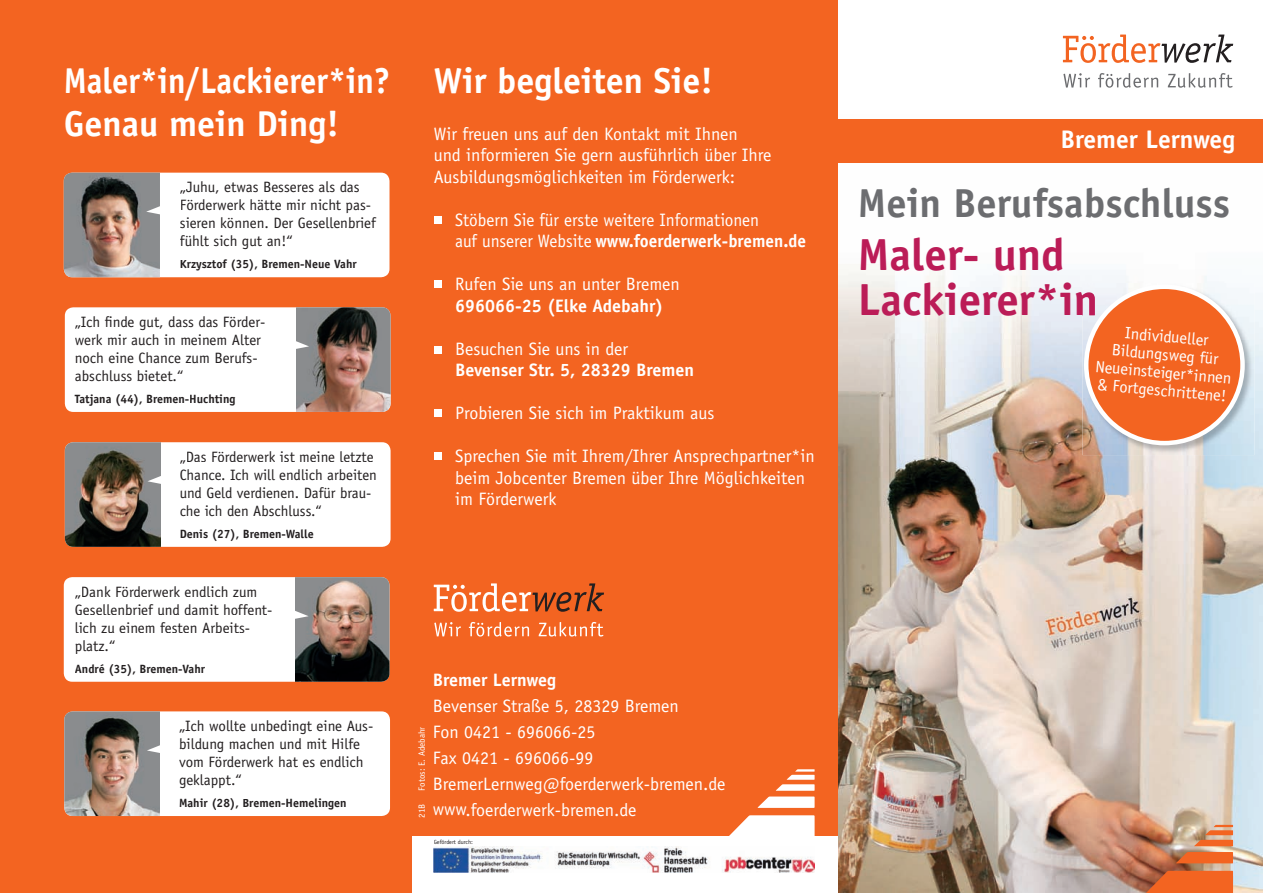
<style>
.page{position:relative;width:1263px;height:893px;background:#fff}
.page>*{position:absolute;margin:0;border:0;box-sizing:border-box;transform-origin:0 0}
.t1{font:700 45px/45px "Officina Sans";color:#bb1c57}
.t2{font:700 40.5px "Officina Sans";color:#6c6d70}
.t3{font:700 36px/43.2px "Officina Sans";color:#fff;scale:.91 1}
.t4{font:700 36px "Officina Sans";color:#fff}
.t5{font:700 25.5px "Officina Sans";color:#fff}
.t6{font:18px/21.6px "Officina Sans";color:#fff}
.t7{font:18px/21.6px "Officina Sans";color:#fff;scale:.96 1}
.t8{font:700 18px "Officina Sans";color:#fff}
.t9{font:16.5px/18px "Officina Sans";color:#fff;text-align:center}
.t10{font:15px/18px "Officina Sans";color:#231f20}
.t11{font:700 12px "Officina Sans";color:#231f20}
.t12{font:9px "Officina Sans";color:#fff}
.t13{font:6px "Officina Sans";color:#231f20}
.s1{font-weight:700}
</style>
<div class="page">
<img style="left:838px;top:162px;width:425px;height:731px">
<div style="left:0;top:0;width:838px;height:893px;background:#f36421"></div>
<div style="left:64px;top:577px;width:325px;height:105px;background:#fff;border-radius:9px"></div>
<img style="left:296px;top:577px;width:93px;height:105px">
<svg style="left:295px;top:609px;width:14px;height:10px"></svg>
<svg style="left:1063px;top:35px;width:170px;height:28px"></svg>
<svg style="left:1063px;top:73px;width:27px;height:15px"></svg>
<svg style="left:1098px;top:73px;width:60px;height:15px"></svg>
<svg style="left:1168px;top:73px;width:64px;height:15px"></svg>
<svg style="left:1135px;top:871px;width:98px;height:22px;background:#e06229"></svg>
<svg style="left:1176px;top:852px;width:57px;height:11px"></svg>
<svg style="left:1194px;top:825px;width:39px;height:21px"></svg>
<div style="left:829px;top:119px;width:434px;height:43px;background:#f36421"></div>
<div style="left:65px;top:307px;width:326px;height:105px;background:#fff;border-radius:9px"></div>
<img style="left:296px;top:307px;width:95px;height:105px">
<svg style="left:296px;top:339px;width:13px;height:11px"></svg>
<div style="left:65px;top:442px;width:326px;height:105px;background:#fff;border-radius:9px"></div>
<img style="left:65px;top:442px;width:95px;height:105px">
<svg style="left:147px;top:474px;width:14px;height:11px"></svg>
<div style="left:64px;top:173px;width:325px;height:104px;background:#fff;border-radius:9px"></div>
<img style="left:64px;top:173px;width:95px;height:104px">
<svg style="left:146px;top:205px;width:14px;height:10px"></svg>
<div style="left:64px;top:711px;width:326px;height:105px;background:#fff;border-radius:9px"></div>
<img style="left:64px;top:711px;width:96px;height:105px">
<svg style="left:147px;top:743px;width:13px;height:11px"></svg>
<div style="left:434px;top:216px;width:7px;height:7px;background:#fff"></div>
<div style="left:434px;top:281px;width:7px;height:7px;background:#fff"></div>
<div style="left:434px;top:346px;width:7px;height:7px;background:#fff"></div>
<div style="left:434px;top:409px;width:7px;height:7px;background:#fff"></div>
<div style="left:434px;top:452px;width:7px;height:7px;background:#fff"></div>
<svg style="left:434px;top:583px;width:170px;height:29px"></svg>
<svg style="left:434px;top:622px;width:27px;height:14px"></svg>
<svg style="left:469px;top:622px;width:60px;height:14px"></svg>
<svg style="left:539px;top:622px;width:64px;height:14px"></svg>
<svg style="left:717px;top:815px;width:98px;height:22px"></svg>
<svg style="left:757px;top:769px;width:58px;height:39px"></svg>
<div style="left:412px;top:837px;width:426px;height:56px;background:#fff"></div>
<img style="left:1082px;top:283px;width:172px;height:172px">
<img style="left:1082px;top:283px;width:13px;height:33px">
<svg style="left:1084px;top:285px;width:161px;height:160px;background:#ec895c"></svg>
<img style="left:434px;top:847px;width:380px;height:25px">
<h3 class="t3" style="left:64px;top:59px;width:360px">Maler*in/Lackierer*in?<br>Genau mein Ding!</h3>
<p class="t10" style="left:180px;top:178px;width:197px">„Juhu, etwas Besseres als das<br>Förderwerk hätte mir nicht pas&shy;sieren können. Der Gesellenbrief fühlt sich gut an!“</p>
<p class="t11" style="left:180px;top:257px;width:178px">Krzysztof (35), Bremen-Neue Vahr</p>
<p class="t10" style="left:75px;top:313px;width:192px">„Ich finde gut, dass das Förder&shy;werk mir auch in meinem Alter noch eine Chance zum Berufs&shy;abschluss bietet.“</p>
<p class="t11" style="left:75px;top:392px;width:162px">Tatjana (44), Bremen-Huchting</p>
<p class="t10" style="left:180px;top:448px;width:199px">„Das Förderwerk ist meine letzte<br>Chance. Ich will endlich arbeiten und Geld verdienen. Dafür brau&shy;che ich den Abschluss.“</p>
<p class="t11" style="left:180px;top:526px;width:135px">Denis (27), Bremen-Walle</p>
<p class="t10" style="left:75px;top:583px;width:199px">„Dank Förderwerk endlich zum<br>Gesellenbrief und damit hoffent&shy;lich zu einem festen Arbeits&shy;platz.“</p>
<p class="t11" style="left:75px;top:661px;width:132px">André (35), Bremen-Vahr</p>
<p class="t10" style="left:179px;top:717px;width:196px">„Ich wollte unbedingt eine Aus&shy;bildung machen und mit Hilfe vom Förderwerk hat es endlich geklappt.“</p>
<p class="t11" style="left:179px;top:796px;width:169px">Mahir (28), Bremen-Hemelingen</p>
<h3 class="t4" style="left:434px;top:58px;width:281px">Wir begleiten Sie!</h3>
<p class="t6" style="left:434px;top:123px;width:339px">Wir freuen uns auf den Kontakt mit Ihnen<br>und informieren Sie gern ausführlich über Ihre<br>Ausbildungsmöglichkeiten im Förderwerk:</p>
<p class="t7" style="left:455px;top:209px;width:367px">Stöbern Sie für erste weitere Informationen<br>auf unserer Website <span class="s1">www.foerderwerk-bremen.de</span></p>
<p class="t6" style="left:455px;top:273px;width:226px">Rufen Sie uns an unter Bremen</p>
<p class="t8" style="left:455px;top:295px;width:210px">696066-25 (Elke Adebahr)</p>
<p class="t6" style="left:455px;top:338px;width:175px">Besuchen Sie uns in der</p>
<p class="t8" style="left:455px;top:359px;width:241px">Bevenser Str. 5, 28329 Bremen</p>
<p class="t6" style="left:455px;top:402px;width:261px">Probieren Sie sich im Praktikum aus</p>
<p class="t6" style="left:455px;top:445px;width:361px">Sprechen Sie mit Ihrem/Ihrer Ansprechpartner*in beim Jobcenter Bremen über Ihre Möglichkeiten im Förderwerk</p>
<p class="t12" style="left:417px;top:791px;width:65px;rotate:-90deg">Fotos: E. Adebahr</p>
<p class="t12" style="left:417px;top:818px;width:16px;rotate:-90deg">21B</p>
<p class="t8" style="left:433px;top:669px;width:125px">Bremer Lernweg</p>
<p class="t6" style="left:433px;top:693px;width:294px;line-height:25.8px">Bevenser Straße 5, 28329 Bremen<br>Fon 0421 - 696066-25<br>Fax 0421 - 696066-99<br>BremerLernweg@foerderwerk-bremen.de</p>
<p class="t6" style="left:433px;top:799px;width:205px">www.foerderwerk-bremen.de</p>
<p class="t13" style="left:434px;top:838px;width:41px">Gefördert durch:</p>
<h3 class="t5" style="left:1060px;top:124px;width:176px">Bremer Lernweg</h3>
<h2 class="t2" style="left:858px;top:178px;width:373px">Mein Berufsabschluss</h2>
<h1 class="t1" style="left:858px;top:232px;width:242px">Maler- und<br>Lackierer*in</h1>
<p class="t9" style="left:1099px;top:322px;width:138px;rotate:5deg">Individueller<br>Bildungsweg für<br>Neueinsteiger*innen &amp; Fortgeschrittene!</p>
</div>
